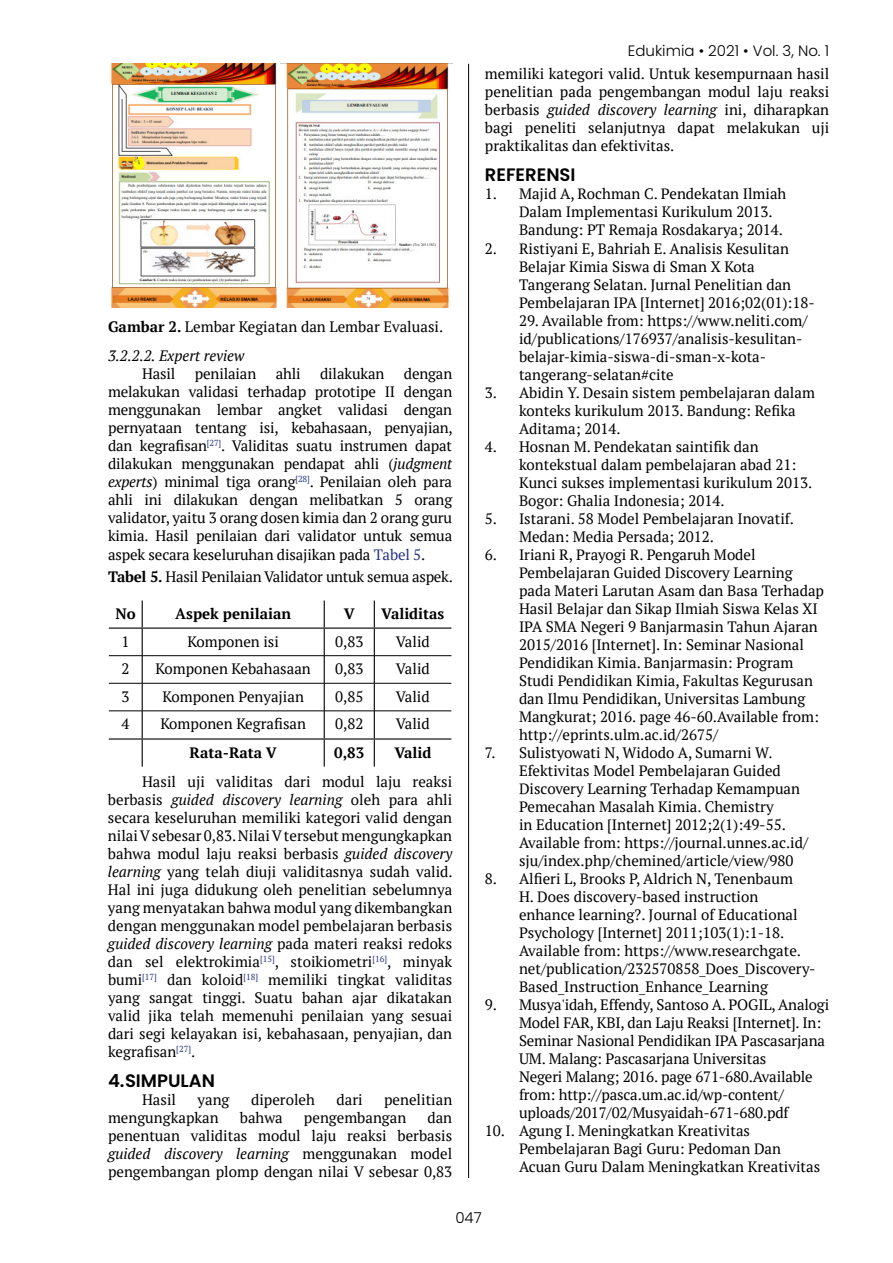
<style>
.page{position:relative;width:893px;height:1263px;background:#fff}
.page>*{position:absolute;margin:0;border:0;box-sizing:border-box;transform-origin:0 0}
.t1{font:600 18px "Poppins";color:#000}
.t2{font:15px/18px "PT Serif";color:#000}
.t3{font:15px "PT Serif";letter-spacing:-.02em;color:#000}
.t4{font:700 15px "PT Serif";color:#000}
.t5{font:300 15px "Poppins";color:#000}
.t6{font:italic 15px "PT Serif";color:#000}
.s1{font-weight:700}
.s2{font-style:italic}
.s3{color:#283583}
</style>
<div class="page">
<hr style="left:109px;top:655px;width:33px;height:1px;background:#000">
<hr style="left:142px;top:655px;width:182px;height:1px;background:#000">
<hr style="left:324px;top:655px;width:50px;height:1px;background:#000">
<hr style="left:374px;top:655px;width:77px;height:1px;background:#000">
<hr style="left:109px;top:683px;width:33px;height:1px;background:#000">
<hr style="left:142px;top:683px;width:182px;height:1px;background:#000">
<hr style="left:324px;top:683px;width:50px;height:1px;background:#000">
<hr style="left:374px;top:683px;width:77px;height:1px;background:#000">
<hr style="left:109px;top:627px;width:33px;height:2px;background:#000">
<hr style="left:142px;top:627px;width:182px;height:2px;background:#000">
<hr style="left:324px;top:627px;width:50px;height:2px;background:#000">
<hr style="left:374px;top:627px;width:77px;height:2px;background:#000">
<hr style="left:109px;top:711px;width:33px;height:1px;background:#000">
<hr style="left:142px;top:711px;width:182px;height:1px;background:#000">
<hr style="left:324px;top:711px;width:50px;height:1px;background:#000">
<hr style="left:374px;top:711px;width:77px;height:1px;background:#000">
<hr style="left:109px;top:738px;width:33px;height:1px;background:#000">
<hr style="left:142px;top:738px;width:182px;height:1px;background:#000">
<svg style="left:142px;top:600px;width:1px;height:167px"></svg>
<hr style="left:324px;top:738px;width:50px;height:1px;background:#000">
<svg style="left:324px;top:600px;width:1px;height:167px"></svg>
<hr style="left:374px;top:738px;width:77px;height:1px;background:#000">
<svg style="left:374px;top:600px;width:1px;height:167px"></svg>
<hr style="left:468px;top:64px;width:1px;height:1114px;background:#000">
<img style="left:111px;top:64px;width:338px;height:244px">
<p class="t2" style="left:108px;top:317px;width:337px"><span class="s1">Gambar 2.</span> Lembar Kegiatan dan Lembar Evaluasi.</p>
<p class="t6" style="left:108px;top:347px;width:138px">3.2.2.2. Expert review</p>
<p class="t2" style="left:142px;top:365px;width:35px">Hasil</p>
<p class="t2" style="left:195px;top:365px;width:63px">penilaian</p>
<p class="t2" style="left:276px;top:365px;width:26px">ahli</p>
<p class="t2" style="left:320px;top:365px;width:66px">dilakukan</p>
<p class="t2" style="left:108px;top:365px;width:346px;text-align:justify;text-indent:296px">dengan melakukan validasi terhadap prototipe II dengan menggunakan lembar angket validasi dengan pernyataan tentang isi, kebahasaan, penyajian, dan kegrafisan<sup>[27]</sup>. Validitas suatu instrumen dapat dilakukan menggunakan pendapat ahli (<span class="s2">judgment experts</span>) minimal tiga orang<sup>[28]</sup>. Penilaian oleh para ahli ini dilakukan dengan melibatkan 5 orang validator, yaitu 3 orang dosen kimia dan 2 orang guru kimia. Hasil penilaian dari validator untuk semua aspek secara keseluruhan disajikan pada <span class="s3">Tabel 5</span>.</p>
<p class="t3" style="left:108px;top:567px;width:346px"><span class="s1">Tabel 5.</span> Hasil Penilaian Validator untuk semua aspek.</p>
<p class="t4" style="left:115px;top:604px;width:22px">No</p>
<p class="t4" style="left:175px;top:604px;width:117px">Aspek penilaian</p>
<p class="t4" style="left:344px;top:604px;width:13px">V</p>
<p class="t4" style="left:381px;top:604px;width:65px">Validitas</p>
<p class="t2" style="left:122px;top:632px;width:9px">1</p>
<p class="t2" style="left:187px;top:632px;width:93px">Komponen isi</p>
<p class="t2" style="left:335px;top:632px;width:30px">0,83</p>
<p class="t2" style="left:396px;top:632px;width:35px">Valid</p>
<p class="t2" style="left:122px;top:660px;width:9px">2</p>
<p class="t2" style="left:156px;top:660px;width:157px">Komponen Kebahasaan</p>
<p class="t2" style="left:335px;top:660px;width:30px">0,83</p>
<p class="t2" style="left:396px;top:660px;width:35px">Valid</p>
<p class="t2" style="left:122px;top:687px;width:9px">3</p>
<p class="t2" style="left:162px;top:687px;width:143px">Komponen Penyajian</p>
<p class="t2" style="left:335px;top:687px;width:30px">0,85</p>
<p class="t2" style="left:396px;top:687px;width:35px">Valid</p>
<p class="t2" style="left:121px;top:715px;width:9px">4</p>
<p class="t2" style="left:160px;top:715px;width:147px">Komponen Kegrafisan</p>
<p class="t2" style="left:335px;top:715px;width:30px">0,82</p>
<p class="t2" style="left:396px;top:715px;width:35px">Valid</p>
<p class="t4" style="left:190px;top:742px;width:89px">Rata-Rata V</p>
<p class="t4" style="left:334px;top:742px;width:32px">0,83</p>
<p class="t4" style="left:394px;top:742px;width:38px">Valid</p>
<p class="t2" style="left:108px;top:773px;width:346px;text-align:justify;text-indent:34px">Hasil uji validitas dari modul laju reaksi berbasis <span class="s2">guided discovery learning</span> oleh para ahli secara keseluruhan memiliki kategori valid dengan nilai V sebesar 0,83. Nilai V tersebut mengungkapkan bahwa modul laju reaksi berbasis <span class="s2">guided discovery learning</span> yang telah diuji validitasnya sudah valid.<br>Hal ini juga didukung oleh penelitian sebelumnya yang menyatakan bahwa modul yang dikembangkan dengan menggunakan model pembelajaran berbasis <span class="s2">guided discovery learning</span> pada materi reaksi redoks dan sel elektrokimia<sup>[15]</sup>, stoikiometri<sup>[16]</sup>, minyak bumi<sup>[17]</sup> dan koloid<sup>[18]</sup> memiliki tingkat validitas yang sangat tinggi. Suatu bahan ajar dikatakan valid jika telah memenuhi penilaian yang sesuai dari segi kelayakan isi, kebahasaan, penyajian, dan kegrafisan<sup>[27]</sup>.</p>
<p class="t1" style="left:108px;top:1070px;width:109px">4.SIMPULAN</p>
<p class="t2" style="left:142px;top:1091px;width:36px">Hasil</p>
<p class="t2" style="left:198px;top:1091px;width:33px">yang</p>
<p class="t2" style="left:251px;top:1091px;width:65px">diperoleh</p>
<p class="t2" style="left:336px;top:1091px;width:28px">dari</p>
<p class="t2" style="left:384px;top:1091px;width:70px">penelitian</p>
<p class="t2" style="left:108px;top:1109px;width:112px">mengungkapkan</p>
<p class="t2" style="left:240px;top:1109px;width:45px">bahwa</p>
<p class="t2" style="left:304px;top:1109px;width:104px">pengembangan</p>
<p class="t2" style="left:108px;top:1109px;width:346px;text-align:justify;text-indent:319px">dan penentuan validitas modul laju reaksi berbasis <span class="s2">guided discovery learning</span> menggunakan model pengembangan plomp dengan nilai V sebesar 0,83</p>
<p class="t5" style="left:628px;top:42px;width:203px">Edukimia • 2021 • Vol. 3, No. 1</p>
<p class="t2" style="left:485px;top:65px;width:346px;text-align:justify">memiliki kategori valid. Untuk kesempurnaan hasil penelitian pada pengembangan modul laju reaksi berbasis <span class="s2">guided discovery learning</span> ini, diharapkan bagi peneliti selanjutnya dapat melakukan uji praktikalitas dan efektivitas.</p>
<p class="t1" style="left:485px;top:165px;width:92px">REFERENSI</p>
<p class="t2" style="left:519px;top:185px;width:269px;text-indent:-34px">1. Majid A, Rochman C. Pendekatan Ilmiah<br>Dalam Implementasi Kurikulum 2013.<br>Bandung: PT Remaja Rosdakarya; 2014.</p>
<p class="t2" style="left:519px;top:239px;width:297px;text-indent:-34px">2. Ristiyani E, Bahriah E. Analisis Kesulitan Belajar Kimia Siswa di Sman X Kota Tangerang Selatan. Jurnal Penelitian dan Pembelajaran IPA [Internet] 2016;02(01):18-</p>
<p class="t2" style="left:519px;top:311px;width:290px">29. Available from: https://www.neliti.com/ id/publications/176937/analisis-kesulitan&shy;belajar-kimia-siswa-di-sman-x-kota&shy;tangerang-selatan#cite</p>
<p class="t2" style="left:519px;top:383px;width:297px;text-indent:-34px">3. Abidin Y. Desain sistem pembelajaran dalam konteks kurikulum 2013. Bandung: Refika<br>Aditama; 2014.</p>
<p class="t2" style="left:519px;top:437px;width:295px;text-indent:-34px">4. Hosnan M. Pendekatan saintifik dan kontekstual dalam pembelajaran abad 21:<br>Kunci sukses implementasi kurikulum 2013.<br>Bogor: Ghalia Indonesia; 2014.</p>
<p class="t2" style="left:519px;top:509px;width:276px;text-indent:-34px">5. Istarani. 58 Model Pembelajaran Inovatif.<br>Medan: Media Persada; 2012.</p>
<p class="t2" style="left:519px;top:545px;width:307px;text-indent:-34px">6. Iriani R, Prayogi R. Pengaruh Model Pembelajaran Guided Discovery Learning pada Materi Larutan Asam dan Basa Terhadap Hasil Belajar dan Sikap Ilmiah Siswa Kelas XI IPA SMA Negeri 9 Banjarmasin Tahun Ajaran 2015/2016 [Internet]. In: Seminar Nasional Pendidikan Kimia. Banjarmasin: Program Studi Pendidikan Kimia, Fakultas Kegurusan dan Ilmu Pendidikan, Universitas Lambung Mangkurat; 2016. page 46-60.Available from: http://eprints.ulm.ac.id/2675/</p>
<p class="t2" style="left:519px;top:743px;width:291px;text-indent:-34px">7. Sulistyowati N, Widodo A, Sumarni W.<br>Efektivitas Model Pembelajaran Guided Discovery Learning Terhadap Kemampuan Pemecahan Masalah Kimia. Chemistry<br>in Education [Internet] 2012;2(1):49-55.<br>Available from: https://journal.unnes.ac.id/ sju/index.php/chemined/article/view/980</p>
<p class="t2" style="left:519px;top:869px;width:298px;text-indent:-34px">8. Alfieri L, Brooks P, Aldrich N, Tenenbaum<br>H. Does discovery-based instruction enhance learning?. Journal of Educational Psychology [Internet] 2011;103(1):1-18.<br>Available from: https://www.researchgate. net/publication/232570858_Does_Discovery-Based_Instruction_Enhance_Learning</p>
<p class="t2" style="left:519px;top:995px;width:312px;text-indent:-34px">9. Musya'idah, Effendy, Santoso A. POGIL, Analogi Model FAR, KBI, dan Laju Reaksi [Internet]. In:<br>Seminar Nasional Pendidikan IPA Pascasarjana UM. Malang: Pascasarjana Universitas<br>Negeri Malang; 2016. page 671-680.Available from: http://pasca.um.ac.id/wp-content/ uploads/2017/02/Musyaidah-671-680.pdf</p>
<p class="t2" style="left:519px;top:1121px;width:303px;text-indent:-34px">10. Agung I. Meningkatkan Kreativitas<br>Pembelajaran Bagi Guru: Pedoman Dan<br>Acuan Guru Dalam Meningkatkan Kreativitas</p>
<p class="t5" style="left:455px;top:1209px;width:28px">047</p>
</div>
